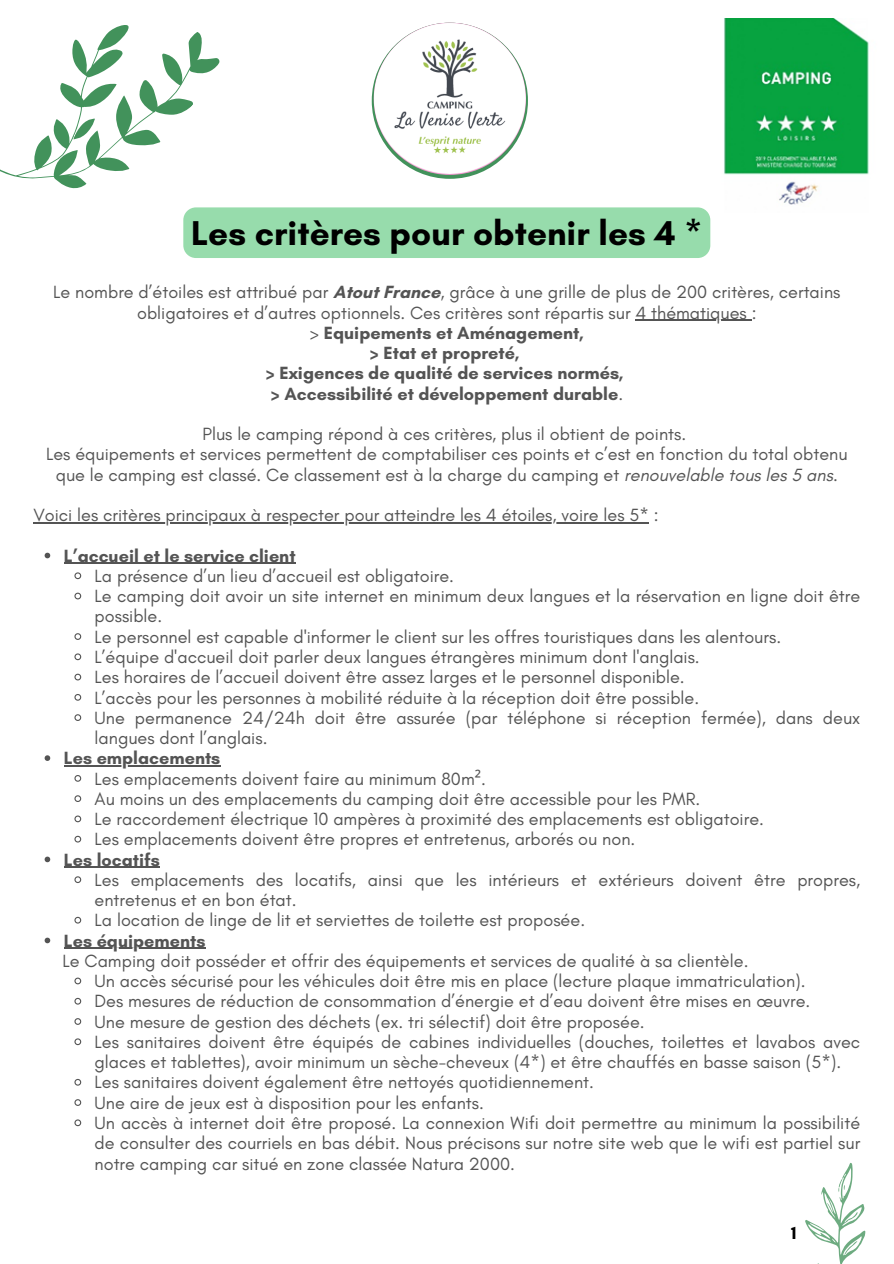
<style>
.page{position:relative;width:894px;height:1264px;background:#fff}
.page>*{position:absolute;margin:0;border:0;box-sizing:border-box;transform-origin:0 0}
.t1{font:700 35.1px "Glacial Indifference";color:#000}
.t2{font:18px/20.2px "Glacial Indifference";color:#545454}
.t3{font:700 18px/20.2px "Glacial Indifference";color:#545454;text-align:center}
.t4{font:700 18px "Glacial Indifference";color:#000}
.s1{font-weight:700}
.s2{font-weight:400}
.s3{font-style:italic}
.s4{font-family:"Noto Sans"}
</style>
<div class="page">
<svg style="left:0;top:25px;width:220px;height:164px"></svg>
<svg style="left:805px;top:1163px;width:61px;height:100px"></svg>
<svg style="left:371px;top:23px;width:157px;height:156px"></svg>
<img style="left:373px;top:23px;width:153px;height:152px;border-radius:50%">
<img style="left:703px;top:19px;width:166px;height:193px">
<hr style="left:635px;top:320px;width:116px;height:1px;background:#545454">
<hr style="left:33px;top:522px;width:615px;height:1px;background:#545454">
<svg style="left:45px;top:552px;width:5px;height:6px"></svg>
<hr style="left:64px;top:563px;width:231px;height:1px;background:#545454">
<svg style="left:74px;top:572px;width:8px;height:8px"></svg>
<svg style="left:74px;top:592px;width:8px;height:8px"></svg>
<svg style="left:74px;top:633px;width:8px;height:7px"></svg>
<svg style="left:74px;top:653px;width:8px;height:8px"></svg>
<svg style="left:74px;top:673px;width:8px;height:8px"></svg>
<svg style="left:74px;top:694px;width:8px;height:7px"></svg>
<svg style="left:74px;top:714px;width:8px;height:7px"></svg>
<svg style="left:45px;top:755px;width:5px;height:6px"></svg>
<hr style="left:64px;top:765px;width:156px;height:1px;background:#545454">
<svg style="left:74px;top:775px;width:8px;height:7px"></svg>
<svg style="left:74px;top:795px;width:8px;height:7px"></svg>
<svg style="left:74px;top:815px;width:8px;height:8px"></svg>
<svg style="left:74px;top:835px;width:8px;height:8px"></svg>
<svg style="left:45px;top:856px;width:5px;height:6px"></svg>
<hr style="left:64px;top:866px;width:96px;height:1px;background:#545454">
<svg style="left:74px;top:876px;width:8px;height:7px"></svg>
<svg style="left:74px;top:916px;width:8px;height:8px"></svg>
<svg style="left:45px;top:937px;width:5px;height:6px"></svg>
<hr style="left:64px;top:947px;width:141px;height:1px;background:#545454">
<svg style="left:74px;top:977px;width:8px;height:8px"></svg>
<svg style="left:74px;top:997px;width:8px;height:8px"></svg>
<svg style="left:74px;top:1018px;width:8px;height:7px"></svg>
<svg style="left:74px;top:1038px;width:8px;height:7px"></svg>
<svg style="left:74px;top:1078px;width:8px;height:8px"></svg>
<svg style="left:74px;top:1099px;width:8px;height:7px"></svg>
<svg style="left:74px;top:1119px;width:8px;height:7px"></svg>
<div style="left:183px;top:207px;width:527px;height:51px;background:#97dcac;border-radius:13px"></div>
<p class="t1" style="left:191px;top:212px;width:512px">Les critères pour obtenir les 4 *</p>
<p class="t2" style="left:53px;top:282px;width:788px;text-align:center">Le nombre d’étoiles est attribué par <span class="s1">Atout France</span>, grâce à une grille de plus de 200 critères, certains obligatoires et d’autres optionnels. Ces critères sont répartis sur 4 thématiques :</p>
<p class="t3" style="left:309px;top:322px;width:276px"><span class="s2">&gt;</span> Equipements et Aménagement, &gt; Etat et propreté,</p>
<h1 class="t3" style="left:265px;top:363px;width:359px">&gt; Exigences de qualité de services normés,</h1>
<p class="t3" style="left:270px;top:383px;width:354px">&gt; Accessibilité et développement durable<span class="s2">.</span></p>
<p class="t2" style="left:202px;top:424px;width:485px">Plus le camping répond à ces critères, plus il obtient de points.</p>
<p class="t2" style="left:46px;top:444px;width:802px;text-align:center">Les équipements et services permettent de comptabiliser ces points et c’est en fonction du total obtenu que le camping est classé. Ce classement est à la charge du camping et <span class="s3">renouvelable tous les 5 ans</span>.</p>
<p class="t2" style="left:33px;top:505px;width:626px">Voici les critères principaux à respecter pour atteindre les 4 étoiles, voire les 5* :</p>
<p class="t3" style="left:64px;top:545px;width:233px">L’accueil et le service client</p>
<p class="t2" style="left:95px;top:565px;width:361px">La présence d’un lieu d’accueil est obligatoire.</p>
<p class="t2" style="left:95px;top:586px;width:767px">Le camping doit avoir un site internet en minimum deux langues et la réservation en ligne doit être possible.</p>
<p class="t2" style="left:95px;top:626px;width:687px">Le personnel est capable d'informer le client sur les offres touristiques dans les alentours.</p>
<p class="t2" style="left:95px;top:646px;width:606px">L’équipe d'accueil doit parler deux langues étrangères minimum dont l'anglais.</p>
<p class="t2" style="left:95px;top:667px;width:591px">Les horaires de l’accueil doivent être assez larges et le personnel disponible.</p>
<p class="t2" style="left:95px;top:687px;width:606px">L’accès pour les personnes à mobilité réduite à la réception doit être possible.</p>
<p class="t2" style="left:95px;top:707px;width:767px">Une permanence 24/24h doit être assurée (par téléphone si réception fermée), dans deux langues dont l’anglais.</p>
<p class="t3" style="left:64px;top:748px;width:158px">Les emplacements</p>
<p class="t2" style="left:95px;top:768px;width:392px">Les emplacements doivent faire au minimum 80m<span class="s4">²</span>.</p>
<p class="t2" style="left:95px;top:788px;width:607px">Au moins un des emplacements du camping doit être accessible pour les PMR.</p>
<p class="t2" style="left:95px;top:808px;width:670px">Le raccordement électrique 10 ampères à proximité des emplacements est obligatoire.</p>
<p class="t2" style="left:95px;top:829px;width:542px">Les emplacements doivent être propres et entretenus, arborés ou non.</p>
<p class="t3" style="left:64px;top:849px;width:97px">Les locatifs</p>
<p class="t2" style="left:95px;top:869px;width:767px">Les emplacements des locatifs, ainsi que les intérieurs et extérieurs doivent être propres, entretenus et en bon état.</p>
<p class="t2" style="left:95px;top:910px;width:492px">La location de linge de lit et serviettes de toilette est proposée.</p>
<p class="t3" style="left:64px;top:930px;width:143px">Les équipements</p>
<p class="t2" style="left:63px;top:950px;width:687px">Le Camping doit posséder et offrir des équipements et services de qualité à sa clientèle.</p>
<p class="t2" style="left:95px;top:970px;width:712px">Un accès sécurisé pour les véhicules doit être mis en place (lecture plaque immatriculation).</p>
<p class="t2" style="left:95px;top:991px;width:717px">Des mesures de réduction de consommation d’énergie et d’eau doivent être mises en œuvre.</p>
<p class="t2" style="left:95px;top:1011px;width:551px">Une mesure de gestion des déchets (ex. tri sélectif) doit être proposée.</p>
<p class="t2" style="left:95px;top:1031px;width:767px">Les sanitaires doivent être équipés de cabines individuelles (douches, toilettes et lavabos avec glaces et tablettes), avoir minimum un sèche-cheveux (4*) et être chauffés en basse saison (5*).</p>
<p class="t2" style="left:95px;top:1072px;width:500px">Les sanitaires doivent également être nettoyés quotidiennement.</p>
<p class="t2" style="left:95px;top:1092px;width:391px">Une aire de jeux est à disposition pour les enfants.</p>
<p class="t2" style="left:95px;top:1112px;width:767px;text-align:justify">Un accès à internet doit être proposé. La connexion Wifi doit permettre au minimum la possibilité de consulter des courriels en bas débit. Nous précisons sur notre site web que le wifi est partiel sur notre camping car situé en zone classée Natura 2000.</p>
<p class="t4" style="left:791px;top:1221px;width:7px">1</p>
</div>
